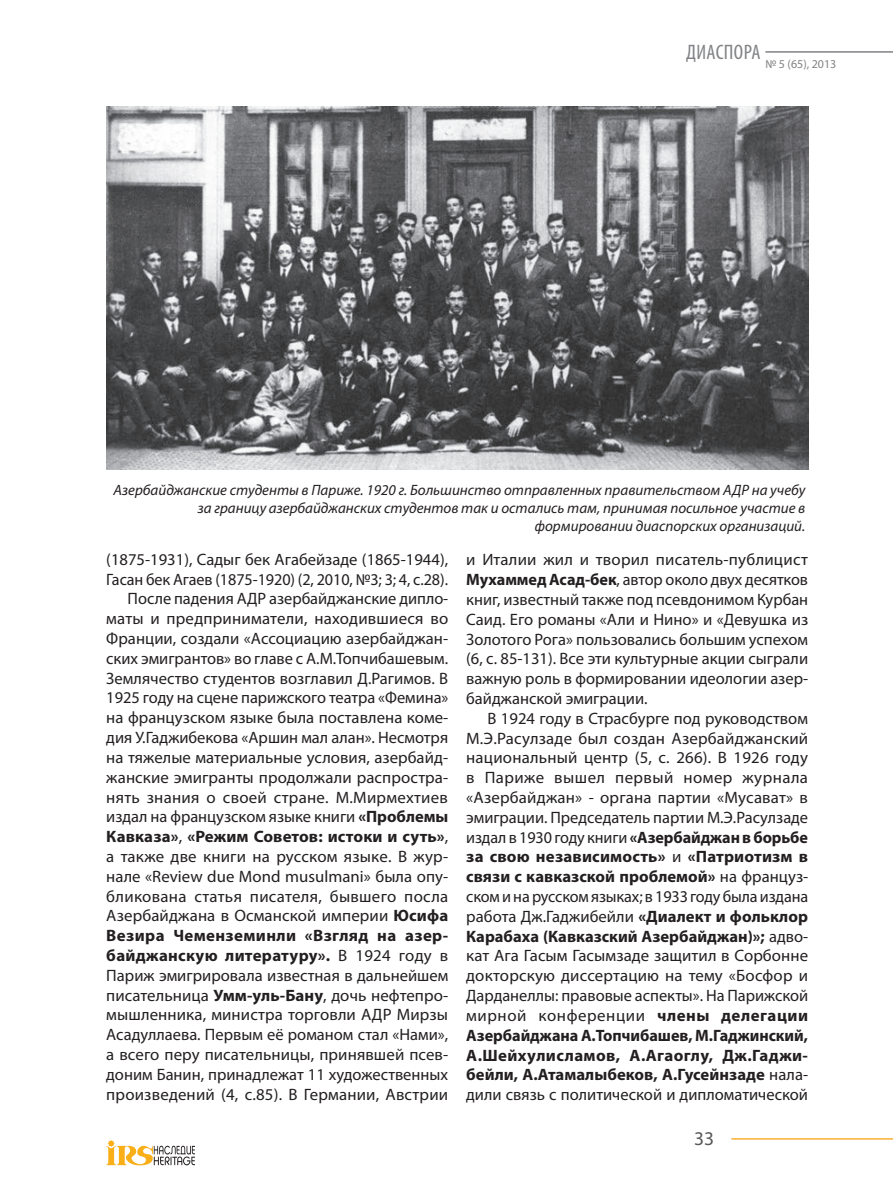
<style>
.page{position:relative;width:893px;height:1191px;background:#fff}
.page>*{position:absolute;margin:0;border:0;box-sizing:border-box;transform-origin:0 0}
.t1{font:condensed 21px "Myriad Pro";letter-spacing:.015em;color:#808285}
.t2{font:19.5px "Myriad Pro";color:#57585a}
.t3{font:16.5px/19.8px "Myriad Pro";color:#231f20;text-align:justify}
.t4{font:italic 15px/18px "Myriad Pro";color:#231f20;text-align:right}
.t5{font:12px "Myriad Pro";color:#808285}
.s1{font-weight:700}
</style>
<div class="page">
<svg style="left:106px;top:1140px;width:89px;height:25px"></svg>
<hr style="left:765px;top:51px;width:128px;height:2px;background:#808285">
<hr style="left:731px;top:1138px;width:162px;height:1px;background:#fbb033">
<img style="left:106px;top:106px;width:702px;height:364px">
<p class="t1" style="left:686px;top:39px;width:76px">ДИАСПОРА</p>
<p class="t5" style="left:765px;top:56px;width:73px">№ 5 (65), 2013</p>
<p class="t4" style="left:114px;top:481px;width:693px">Азербайджанские студенты в Париже. 1920 г. Большинство отправленных правительством АДР на учебу за границу азербайджанских студентов так и остались там, принимая посильное участие в формировании диаспорских организаций.</p>
<p class="t3" style="left:106px;top:549px;width:343px">(1875-1931), Садыг бек Агабейзаде (1865-1944),</p>
<p class="t3" style="left:106px;top:569px;width:343px">Гасан бек Агаев (1875-1920) (2, 2010, №3; 3; 4, с.28).</p>
<p class="t3" style="left:128px;top:589px;width:120px">После падения АДР</p>
<p class="t3" style="left:106px;top:589px;width:344px;text-align:left;text-indent:163px">азербайджанские дипло&shy;маты и предприниматели, находившиеся во Франции, создали «Ассоциацию азербайджан&shy;ских эмигрантов» во главе с А.М.Топчибашевым.<br>Землячество студентов возглавил Д.Рагимов. В 1925 году на сцене парижского театра «Фемина» на французском языке была поставлена коме&shy;дия У.Гаджибекова «Аршин мал алан». Несмотря на тяжелые материальные условия, азербайд&shy;жанские эмигранты продолжали распростра&shy;нять знания о своей стране. М.Мирмехтиев издал на французском языке книги <span class="s1">«Проблемы Кавказа»</span>, <span class="s1">«Режим Советов: истоки и суть»</span>, а также две книги на русском языке. В жур&shy;нале «Review due Mond musulmani» была опу&shy;бликована статья писателя, бывшего посла Азербайджана в Османской империи <span class="s1">Юсифа Везира Чеменземинли «Взгляд на азер&shy;байджанскую литературу».</span> В 1924 году в Париж эмигрировала известная в дальнейшем писательница <span class="s1">Умм-уль-Бану</span>, дочь нефтепро&shy;мышленника, министра торговли АДР</p>
<p class="t3" style="left:106px;top:1004px;width:343px;text-indent:290px">Мирзы Асадуллаева. Первым её романом стал «Нами», а всего перу писательницы, принявшей псев&shy;доним Банин, принадлежат 11 художественных произведений (4, с.85). В Германии, Австрии</p>
<p class="t3" style="left:466px;top:549px;width:343px">и Италии жил и творил писатель-публицист <span class="s1">Мухаммед Асад-бек</span>, автор около двух десятков книг, известный также под псевдонимом Курбан Саид. Его романы «Али и Нино» и «Девушка из Золотого Рога» пользовались большим успехом (6, с. 85-131). Все эти культурные акции сыграли важную роль в формировании идеологии азер&shy;байджанской эмиграции.</p>
<p class="t3" style="left:466px;top:708px;width:344px;text-indent:21px">В 1924 году в Страсбурге под руководством М.Э.Расулзаде был создан Азербайджанский национальный центр (5, с. 266). В 1926 году в Париже вышел первый номер журнала «Азербайджан» - органа партии «Мусават» в эмиграции. Председатель партии М.Э.Расулзаде издал в 1930 году книги <span class="s1">«Азербайджан в борьбе за свою независимость»</span> и <span class="s1">«Патриотизм в связи с кавказской проблемой»</span> на француз&shy;ском и на русском языках; в 1933 году была издана работа Дж.Гаджибейли <span class="s1">«Диалект и фольклор Карабаха (Кавказский Азербайджан)»;</span> адво&shy;кат Ага Гасым Гасымзаде защитил в Сорбонне докторскую диссертацию на тему «Босфор и Дарданеллы: правовые аспекты». На Парижской мирной конференции <span class="s1">члены делегации Азербайджана А.Топчибашев, М.Гаджинский, А.Шейхулисламов, А.Агаоглу, Дж.Гаджи&shy;бейли, А.Атамалыбеков, А.Гусейнзаде</span> нала&shy;дили связь с политической и дипломатической</p>
<p class="t2" style="left:694px;top:1126px;width:22px">33</p>
</div>
